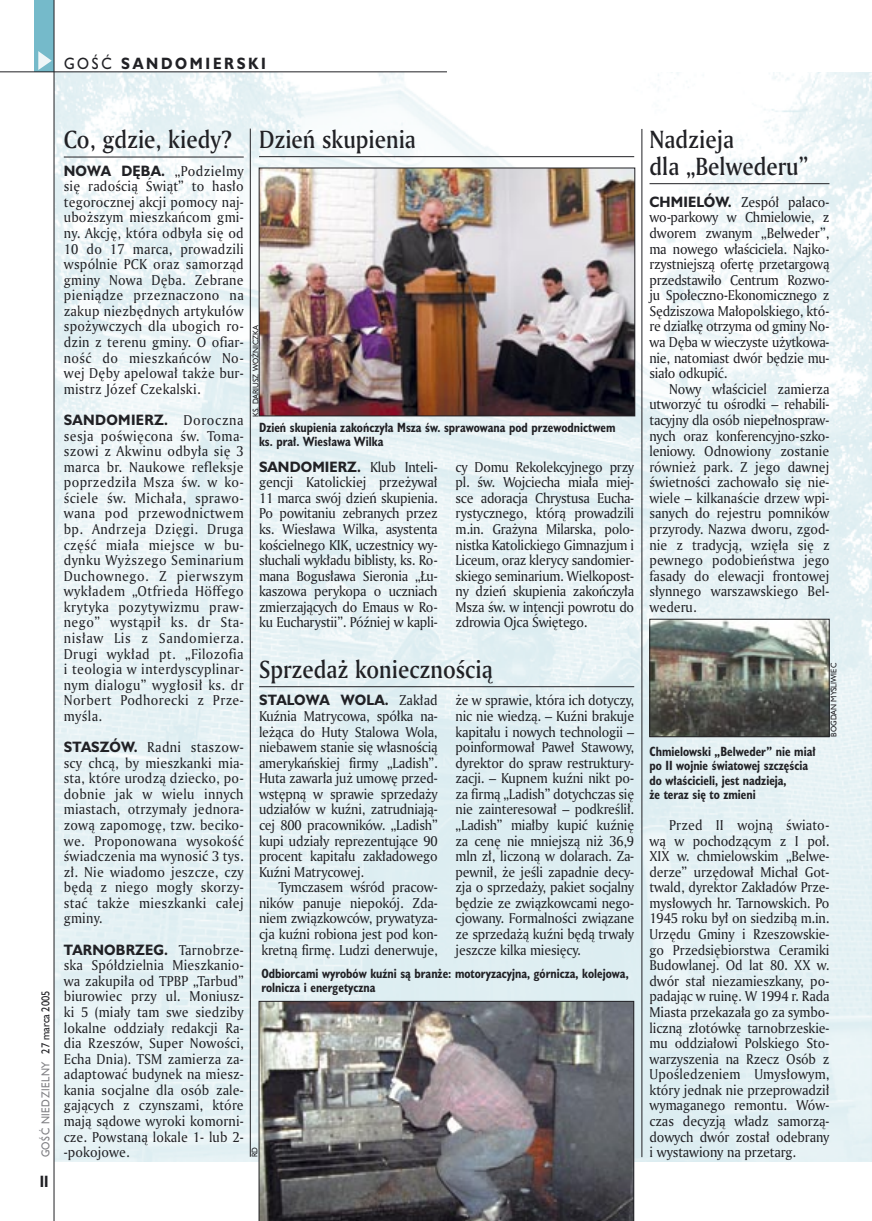
<style>
.page{position:relative;width:872px;height:1221px;background:#fff}
.page>*{position:absolute;margin:0;border:0;box-sizing:border-box;transform-origin:0 0}
._05d_tytyl_Kronika_AmMd_16_pt{font:24px/27px "Amerigo Md PL";color:#212125;scale:.9 1}
._15a_temat_lewo{font:700 15px "Humanst 521 PL";letter-spacing:.2em;color:#212125;scale:.9 1}
._16_pagina_lewa{font:700 15px "Humanst 521 Cn PL";color:#212125;scale:.94 1}
._01_body_tekst{font:13.8px/15.6px "Amerigo PL";letter-spacing:-.01em;color:#212125;text-align:justify;scale:.94 1}
._09_podpis_zdjecia_HuCnB{font:700 12.3px/14.4px "Humanst 521 Cn PL";color:#212125;scale:.94 1}
._18a_data_lewa_GOSC{font:10.5px "Humanst 521 PL";letter-spacing:.05em;color:#7f7f83;scale:.9 1}
._18_data_lewa{font:10.5px "Humanst 521 PL";color:#212125;scale:.9 1}
._09a_autor_zdjecia_Hu_5_pt{font:7.5px "Humanst 521 PL";color:#212125;scale:.94 1}
.s1{font-weight:400}
.s2{font-family:"Humanst 521 PL";font-weight:700}
</style>
<div class="page">
<img style="left:55px;top:72px;width:817px;height:1089px">
<div style="left:35px;top:0;width:19px;height:72px;background:#75baca"></div>
<svg style="left:38px;top:51px;width:14px;height:19px"></svg>
<hr style="left:54px;top:0;width:1px;height:1220px;background:#212125">
<hr style="left:0;top:72px;width:447px;height:1px;background:#212125">
<hr style="left:641px;top:129px;width:1px;height:1027px;background:#212125">
<hr style="left:250px;top:129px;width:1px;height:1027px;background:#212125">
<hr style="left:64px;top:157px;width:180px;height:1px;background:#212125">
<hr style="left:649px;top:183px;width:180px;height:1px;background:#212125">
<svg style="left:259px;top:1001px;width:375px;height:219px;background:#716f72"></svg>
<hr style="left:259px;top:156px;width:375px;height:1px;background:#212125">
<img style="left:261px;top:170px;width:372px;height:244px">
<div style="left:259px;top:168px;width:376px;height:248px;border:1px solid #212125"></div>
<img style="left:651px;top:621px;width:176px;height:114px">
<div style="left:649px;top:619px;width:180px;height:118px;border:1px solid #212125"></div>
<hr style="left:259px;top:686px;width:375px;height:1px;background:#212125">
<p class="_15a_temat_lewo" style="left:64px;top:53px;width:226px"><span class="s1">GOŚĆ</span> SANDOMIERSKI</p>
<p class="_18_data_lewa" style="left:38px;top:1053px;width:71px;rotate:-90deg">27 marca 2005</p>
<p class="_18a_data_lewa_GOSC" style="left:38px;top:1157px;width:108px;rotate:-90deg">GOŚĆ NIEDZIELNY</p>
<p class="_16_pagina_lewa" style="left:40px;top:1170px;width:11px">II</p>
<p class="_05d_tytyl_Kronika_AmMd_16_pt" style="left:259px;top:125px;width:176px">Dzień skupienia</p>
<p class="_05d_tytyl_Kronika_AmMd_16_pt" style="left:64px;top:125px;width:188px">Co, gdzie, kiedy?</p>
<p class="_01_body_tekst" style="left:64px;top:162px;width:193px"><span class="s2">NOWA DĘBA.</span> „Podzielmy się radością Świąt” to hasło tegorocznej akcji pomocy naj&shy;uboższym mieszkańcom gmi&shy;ny. Akcję, która odbyła się od 10 do 17 marca, prowadzili wspólnie PCK oraz samorząd gminy Nowa Dęba. Zebrane pieniądze przeznaczono na zakup niezbędnych artykułów spożywczych dla ubogich ro&shy;dzin z terenu gminy. O ofiar&shy;ność do mieszkańców No&shy;wej Dęby apelował także bur&shy;mistrz Józef Czekalski.</p>
<p class="_01_body_tekst" style="left:64px;top:412px;width:193px"><span class="s2">SANDOMIERZ.</span> Doroczna sesja poświęcona św. Toma&shy;szowi z Akwinu odbyła się 3 marca br. Naukowe refleksje poprzedziła Msza św. w ko&shy;ściele św. Michała, sprawo&shy;wana pod przewodnictwem bp. Andrzeja Dzięgi. Druga część miała miejsce w bu&shy;dynku Wyższego Seminarium Duchownego. Z pierwszym wykładem „Otfrieda Höffego krytyka pozytywizmu praw&shy;nego” wystąpił ks. dr Sta&shy;nisław Lis z Sandomierza.<br>Drugi wykład pt. „Filozofia i teologia w interdyscyplinar&shy;nym dialogu” wygłosił ks. dr Norbert Podhorecki z Prze&shy;myśla.</p>
<p class="_01_body_tekst" style="left:64px;top:739px;width:193px"><span class="s2">STASZÓW.</span> Radni staszow&shy;scy chcą, by mieszkanki mia&shy;sta, które urodzą dziecko, po&shy;dobnie jak w wielu innych miastach, otrzymały jednora&shy;zową zapomogę, tzw. beciko&shy;we. Proponowana wysokość świadczenia ma wynosić 3 tys. zł. Nie wiadomo jeszcze, czy będą z niego mogły skorzy&shy;stać także mieszkanki całej gminy.</p>
<p class="_01_body_tekst" style="left:64px;top:941px;width:193px"><span class="s2">TARNOBRZEG.</span> Tarnobrze&shy;ska Spółdzielnia Mieszkanio&shy;wa zakupiła od TPBP „Tarbud” biurowiec przy ul. Moniusz&shy;ki 5 (miały tam swe siedziby lokalne oddziały redakcji Ra&shy;dia Rzeszów, Super Nowości, Echa Dnia). TSM zamierza za&shy;adaptować budynek na miesz&shy;kania socjalne dla osób zale&shy;gających z czynszami, które mają sądowe wyroki komorni&shy;cze. Powstaną lokale 1- lub 2- -pokojowe.</p>
<p class="_09a_autor_zdjecia_Hu_5_pt" style="left:251px;top:416px;width:99px;rotate:-90deg">KS. DARIUSZ WOŹNICZKA</p>
<p class="_09_podpis_zdjecia_HuCnB" style="left:259px;top:419px;width:381px">Dzień skupienia zakończyła Msza św. sprawowana pod przewodnictwem ks. prał. Wiesława Wilka</p>
<p class="_01_body_tekst" style="left:259px;top:458px;width:191px"><span class="s2">SANDOMIERZ.</span> Klub Inteli&shy;gencji Katolickiej przeżywał 11 marca swój dzień skupienia.<br>Po powitaniu zebranych przez ks. Wiesława Wilka, asystenta kościelnego KIK, uczestnicy wy&shy;słuchali wykładu biblisty, ks. Ro&shy;mana Bogusława Sieronia „Łu&shy;kaszowa perykopa o uczniach zmierzających do Emaus w Ro&shy;ku Eucharystii”. Później w kapli-</p>
<p class="_01_body_tekst" style="left:455px;top:458px;width:191px">cy Domu Rekolekcyjnego przy pl. św. Wojciecha miała miej&shy;sce adoracja Chrystusa Eucha&shy;rystycznego, którą prowadzili m.in. Grażyna Milarska, polo&shy;nistka Katolickiego Gimnazjum i Liceum, oraz klerycy sandomier&shy;skiego seminarium. Wielkopost&shy;ny dzień skupienia zakończyła Msza św. w intencji powrotu do zdrowia Ojca Świętego.</p>
<p class="_05d_tytyl_Kronika_AmMd_16_pt" style="left:259px;top:655px;width:261px">Sprzedaż koniecznością</p>
<p class="_01_body_tekst" style="left:259px;top:692px;width:191px"><span class="s2">STALOWA WOLA.</span> Zakład Kuźnia Matrycowa, spółka na&shy;leżąca do Huty Stalowa Wola, niebawem stanie się własnością amerykańskiej firmy „Ladish”.<br>Huta zawarła już umowę przed&shy;wstępną w sprawie sprzedaży udziałów w kuźni, zatrudniają&shy;cej 800 pracowników. „Ladish” kupi udziały reprezentujące 90 procent kapitału zakładowego Kuźni Matrycowej.</p>
<p class="_01_body_tekst" style="left:259px;top:879px;width:191px;text-indent:20px">Tymczasem wśród pracow&shy;ników panuje niepokój. Zda&shy;niem związkowców, prywatyza&shy;cja kuźni robiona jest pod kon&shy;kretną firmę. Ludzi denerwuje,</p>
<p class="_01_body_tekst" style="left:455px;top:692px;width:191px">że w sprawie, która ich dotyczy, nic nie wiedzą. – Kuźni brakuje kapitału i nowych technologii – poinformował Paweł Stawowy, dyrektor do spraw restruktury&shy;zacji. – Kupnem kuźni nikt po&shy;za firmą „Ladish” dotychczas się nie zainteresował – podkreślił. „Ladish” miałby kupić kuźnię za cenę nie mniejszą niż 36,9 mln zł, liczoną w dolarach. Za&shy;pewnił, że jeśli zapadnie decy&shy;zja o sprzedaży, pakiet socjalny będzie ze związkowcami nego&shy;cjowany. Formalności związane ze sprzedażą kuźni będą trwały jeszcze kilka miesięcy.</p>
<p class="_09_podpis_zdjecia_HuCnB" style="left:261px;top:965px;width:392px">Odbiorcami wyrobów kuźni są branże: motoryzacyjna, górnicza, kolejowa, rolnicza i energetyczna</p>
<p class="_09a_autor_zdjecia_Hu_5_pt" style="left:250px;top:1156px;width:12px;rotate:-90deg">RD</p>
<p class="_05d_tytyl_Kronika_AmMd_16_pt" style="left:649px;top:125px;width:178px">Nadzieja<br>dla „Belwederu”</p>
<p class="_01_body_tekst" style="left:649px;top:194px;width:193px"><span class="s2">CHMIELÓW.</span> Zespół pałaco&shy;wo-parkowy w Chmielowie, z dworem zwanym „Belweder”, ma nowego właściciela. Najko&shy;rzystniejszą ofertę przetargową przedstawiło Centrum Rozwo&shy;ju Społeczno-Ekonomicznego z Sędziszowa Małopolskiego, któ&shy;re działkę otrzyma od gminy No&shy;wa Dęba w wieczyste użytkowa&shy;nie, natomiast dwór będzie mu&shy;siało odkupić.</p>
<p class="_01_body_tekst" style="left:649px;top:380px;width:193px;text-indent:20px">Nowy właściciel zamierza utworzyć tu ośrodki – rehabili&shy;tacyjny dla osób niepełnospraw&shy;nych oraz konferencyjno-szko&shy;leniowy. Odnowiony zostanie również park. Z jego dawnej świetności zachowało się nie&shy;wiele – kilkanaście drzew wpi&shy;sanych do rejestru pomników przyrody. Nazwa dworu, zgod&shy;nie z tradycją, wzięła się z pewnego podobieństwa jego fasady do elewacji frontowej słynnego warszawskiego Bel&shy;wederu.</p>
<p class="_09_podpis_zdjecia_HuCnB" style="left:649px;top:744px;width:178px">Chmielowski „Belweder” nie miał po II wojnie światowej szczęścia do właścicieli, jest nadzieja,<br>że teraz się to zmieni</p>
<p class="_09a_autor_zdjecia_Hu_5_pt" style="left:828px;top:736px;width:80px;rotate:-90deg">BOGDAN MYŚLIWIEC</p>
<p class="_01_body_tekst" style="left:649px;top:816px;width:193px;text-indent:20px">Przed II wojną świato&shy;wą w pochodzącym z I poł.<br>XIX w. chmielowskim „Belwe&shy;derze” urzędował Michał Got&shy;twald, dyrektor Zakładów Prze&shy;mysłowych hr. Tarnowskich. Po 1945 roku był on siedzibą m.in.<br>Urzędu Gminy i Rzeszowskie&shy;go Przedsiębiorstwa Ceramiki Budowlanej. Od lat 80. XX w. dwór stał niezamieszkany, po&shy;padając w ruinę. W 1994 r. Rada Miasta przekazała go za symbo&shy;liczną złotówkę tarnobrzeskie&shy;mu oddziałowi Polskiego Sto&shy;warzyszenia na Rzecz Osób z Upośledzeniem Umysłowym, który jednak nie przeprowadził wymaganego remontu. Wów&shy;czas decyzją władz samorzą&shy;dowych dwór został odebrany i wystawiony na przetarg.</p>
</div>
